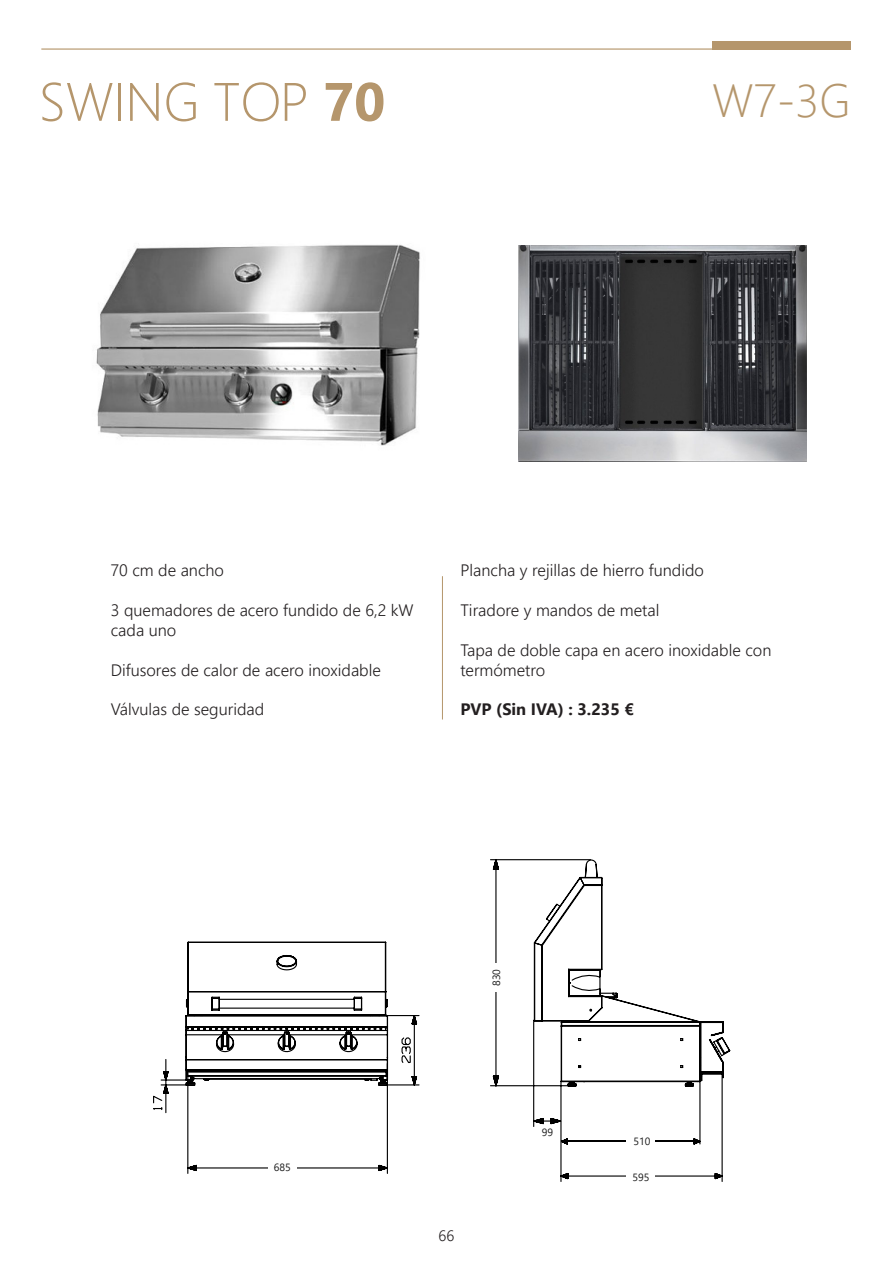
<style>
.page{position:relative;width:893px;height:1263px;background:#fff}
.page>*{position:absolute;margin:0;border:0;box-sizing:border-box;transform-origin:0 0}
.t1{font:300 54px "Segoe UI";color:#b5966c}
.t2{font:300 46.5px "Segoe UI";color:#b5966c}
.t3{font:300 16.5px/19.8px "Segoe UI";color:#231f20}
.t4{font:700 16.5px "Segoe UI";color:#231f20}
.t5{font:300 15px "Segoe UI";color:#231f20}
.t6{font:10.5px "Segoe UI";color:#1c1c1c}
.s1{font-weight:700}
</style>
<div class="page">
<svg style="left:153px;top:859px;width:578px;height:323px"></svg>
<div style="left:268px;top:1163px;width:28px;height:9px;background:#fff"></div>
<div style="left:492px;top:963px;width:10px;height:28px;background:#fff"></div>
<div style="left:537px;top:1128px;width:22px;height:9px;background:#fff"></div>
<div style="left:627px;top:1172px;width:28px;height:10px;background:#fff"></div>
<div style="left:627px;top:1137px;width:28px;height:10px;background:#fff"></div>
<img style="left:518px;top:245px;width:288px;height:216px">
<img style="left:96px;top:244px;width:324px;height:202px">
<hr style="left:442px;top:576px;width:1px;height:41px;background:#b5966c">
<hr style="left:442px;top:617px;width:1px;height:34px;background:#b5966c">
<hr style="left:442px;top:651px;width:1px;height:34px;background:#b5966c">
<hr style="left:442px;top:685px;width:1px;height:34px;background:#b5966c">
<hr style="left:41px;top:48px;width:810px;height:2px;background:#b5966c">
<div style="left:712px;top:41px;width:139px;height:8px;background:#b5966c"></div>
<h1 class="t1" style="left:39px;top:51px;width:348px">SWING TOP <span class="s1">70</span></h1>
<p class="t2" style="left:712px;top:57px;width:140px">W7-3G</p>
<p class="t3" style="left:111px;top:559px;width:115px">70 cm de ancho</p>
<p class="t3" style="left:111px;top:599px;width:304px">3 quemadores de acero fundido de 6,2 kW cada uno</p>
<p class="t3" style="left:111px;top:658px;width:272px">Difusores de calor de acero inoxidable</p>
<p class="t3" style="left:111px;top:698px;width:155px">Válvulas de seguridad</p>
<p class="t3" style="left:460px;top:559px;width:245px">Plancha y rejillas de hierro fundido</p>
<p class="t3" style="left:460px;top:599px;width:201px">Tiradore y mandos de metal</p>
<p class="t3" style="left:460px;top:638px;width:312px">Tapa de doble capa en acero inoxidable con termómetro</p>
<p class="t4" style="left:460px;top:694px;width:175px">PVP (Sin IVA) : 3.235 €</p>
<p class="t6" style="left:274px;top:1157px;width:18px">685</p>
<p class="t6" style="left:486px;top:986px;width:18px;rotate:-90deg">830</p>
<p class="t5" style="left:439px;top:1221px;width:17px">66</p>
<p class="t6" style="left:542px;top:1122px;width:13px">99</p>
<p class="t6" style="left:633px;top:1132px;width:18px">510</p>
<p class="t6" style="left:633px;top:1167px;width:18px">595</p>
</div>
